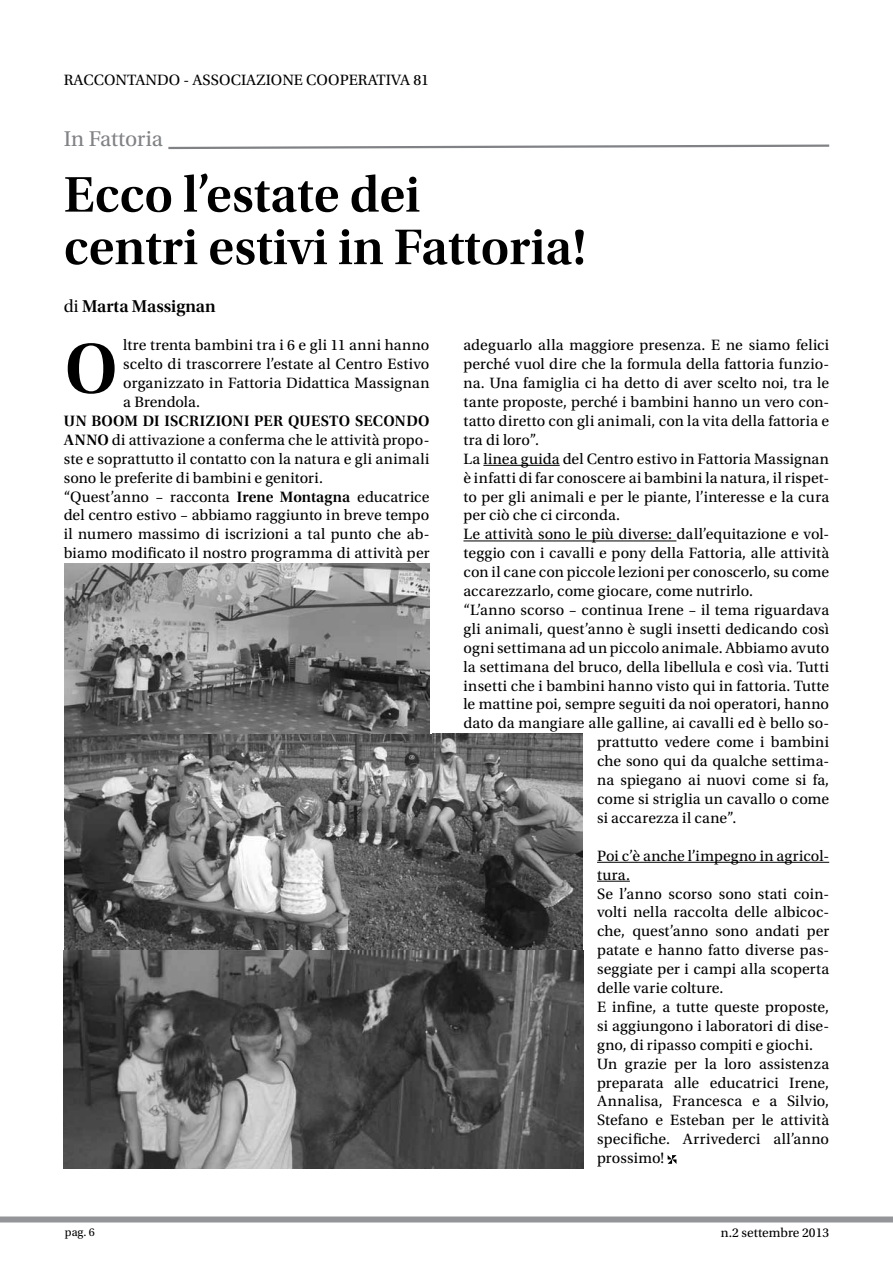
<style>
.page{position:relative;width:893px;height:1263px;background:#fff}
.page>*{position:absolute;margin:0;border:0;box-sizing:border-box;transform-origin:0 0}
.t1{font:73.5px "Utopia Std Semibold Subh";color:#000}
.t2{font:52.5px/52.5px "Utopia Std Semibold Subh";color:#000}
.t3{font:22.5px "Utopia Std";color:#808285}
.t4{font:18px "Utopia Std Semibold Subh";color:#000}
.t5{font:15.75px/18.9px "Utopia Std";letter-spacing:.01em;color:#000}
.t6{font:15.75px "Utopia Std Semibold Subh";letter-spacing:.015em;color:#000}
.t7{font:13.5px "Utopia Std";color:#000}
.t8{font:12px "Utopia Std";color:#000}
.s1{font-family:"Utopia Std Subh"}
.s2{font-family:"Utopia Std Semibold Subh"}
</style>
<div class="page">
<div style="left:0;top:1216px;width:893px;height:6px;background:#939598"></div>
<hr style="left:483px;top:465px;width:77px;height:1px;background:#000">
<hr style="left:463px;top:540px;width:213px;height:1px;background:#000">
<hr style="left:597px;top:862px;width:232px;height:1px;background:#000">
<hr style="left:597px;top:881px;width:33px;height:1px;background:#000">
<svg style="left:168px;top:144px;width:662px;height:6px"></svg>
<img style="left:64px;top:734px;width:519px;height:216px">
<svg style="left:64px;top:950px;width:520px;height:218px;background:#585858"></svg>
<img style="left:64px;top:563px;width:365px;height:171px">
<svg style="left:668px;top:1155px;width:8px;height:9px"></svg>
<p class="t5" style="left:64px;top:70px;width:367px">RACCONTANDO - ASSOCIAZIONE COOPERATIVA 81</p>
<h3 class="t3" style="left:64px;top:127px;width:101px">In Fattoria</h3>
<h2 class="t2" style="left:64px;top:169px;width:524px">Ecco l’estate dei<br>centri estivi in Fattoria!</h2>
<p class="t4" style="left:64px;top:297px;width:153px"><span class="s1">di</span> Marta Massignan</p>
<p class="t5" style="left:123px;top:336px;width:308px;text-align:justify">ltre trenta bambini tra i 6 e gli 11 anni hanno scelto di trascorrere l’estate al Centro Estivo organizzato in Fattoria Didattica Massignan a Brendola.</p>
<p class="t6" style="left:64px;top:412px;width:367px">Un boom di iscrizioni per questo secondo</p>
<p class="t5" style="left:64px;top:431px;width:367px"><span class="s2">anno</span> di attivazione a conferma che le attività propo&shy;ste e soprattutto il contatto con la natura e gli animali sono le preferite di bambini e genitori.<br>“Quest’anno – racconta <span class="s2">Irene Montagna</span> educatrice del centro estivo – abbiamo raggiunto in breve tempo il numero massimo di iscrizioni a tal punto che ab&shy;biamo modificato il nostro programma di attività per</p>
<h1 class="t1" style="left:65px;top:328px;width:48px">O</h1>
<p class="t5" style="left:463px;top:336px;width:367px">adeguarlo alla maggiore presenza. E ne siamo felici</p>
<p class="t5" style="left:463px;top:355px;width:367px">perché vuol dire che la formula della fattoria funzio-</p>
<p class="t5" style="left:463px;top:374px;width:367px">na. Una famiglia ci ha detto di aver scelto noi, tra le</p>
<p class="t5" style="left:463px;top:393px;width:367px">tante proposte, perché i bambini hanno un vero con-</p>
<p class="t5" style="left:463px;top:412px;width:367px">tatto diretto con gli animali, con la vita della fattoria e</p>
<p class="t5" style="left:463px;top:431px;width:77px">tra di loro”.</p>
<p class="t5" style="left:463px;top:449px;width:367px">La linea guida del Centro estivo in Fattoria Massignan</p>
<p class="t5" style="left:463px;top:468px;width:367px">è infatti di far conoscere ai bambini la natura, il rispet-</p>
<p class="t5" style="left:463px;top:487px;width:367px">to per gli animali e per le piante, l’interesse e la cura</p>
<p class="t5" style="left:463px;top:506px;width:158px">per ciò che ci circonda.</p>
<p class="t5" style="left:463px;top:525px;width:367px">Le attività sono le più diverse: dall’equitazione e vol-</p>
<p class="t5" style="left:463px;top:544px;width:367px">teggio con i cavalli e pony della Fattoria, alle attività</p>
<p class="t5" style="left:463px;top:563px;width:367px">con il cane con piccole lezioni per conoscerlo, su come</p>
<p class="t5" style="left:463px;top:582px;width:291px">accarezzarlo, come giocare, come nutrirlo.</p>
<p class="t5" style="left:463px;top:601px;width:367px">“L’anno scorso – continua Irene – il tema riguardava</p>
<p class="t5" style="left:463px;top:620px;width:367px">gli animali, quest’anno è sugli insetti dedicando così</p>
<p class="t5" style="left:463px;top:638px;width:367px">ogni settimana ad un piccolo animale. Abbiamo avuto</p>
<p class="t5" style="left:463px;top:657px;width:367px">la settimana del bruco, della libellula e così via. Tutti</p>
<p class="t5" style="left:463px;top:676px;width:367px">insetti che i bambini hanno visto qui in fattoria. Tutte</p>
<p class="t5" style="left:463px;top:695px;width:367px">le mattine poi, sempre seguiti da noi operatori, hanno</p>
<p class="t5" style="left:463px;top:714px;width:367px">dato da mangiare alle galline, ai cavalli ed è bello so-</p>
<p class="t5" style="left:597px;top:733px;width:234px">prattutto vedere come i bambini</p>
<p class="t5" style="left:597px;top:752px;width:234px">che sono qui da qualche settima-</p>
<p class="t5" style="left:597px;top:771px;width:234px">na spiegano ai nuovi come si fa,</p>
<p class="t5" style="left:597px;top:790px;width:234px">come si striglia un cavallo o come</p>
<p class="t5" style="left:597px;top:809px;width:141px">si accarezza il cane”.</p>
<p class="t5" style="left:597px;top:846px;width:234px">Poi c’è anche l’impegno in agricol&shy;tura.<br>Se l’anno scorso sono stati coin&shy;volti nella raccolta delle albicoc&shy;che, quest’anno sono andati per patate e hanno fatto diverse pas&shy;seggiate per i campi alla scoperta delle varie colture.<br>E infine, a tutte queste proposte, si aggiungono i laboratori di dise&shy;gno, di ripasso compiti e giochi.<br>Un grazie per la loro assistenza preparata alle educatrici Irene,<br>Annalisa, Francesca e a Silvio,<br>Stefano e Esteban per le attività specifiche. Arrivederci all’anno prossimo!</p>
<p class="t8" style="left:65px;top:1226px;width:32px">pag. 6</p>
<p class="t7" style="left:721px;top:1226px;width:110px">n.2 settembre 2013</p>
</div>
